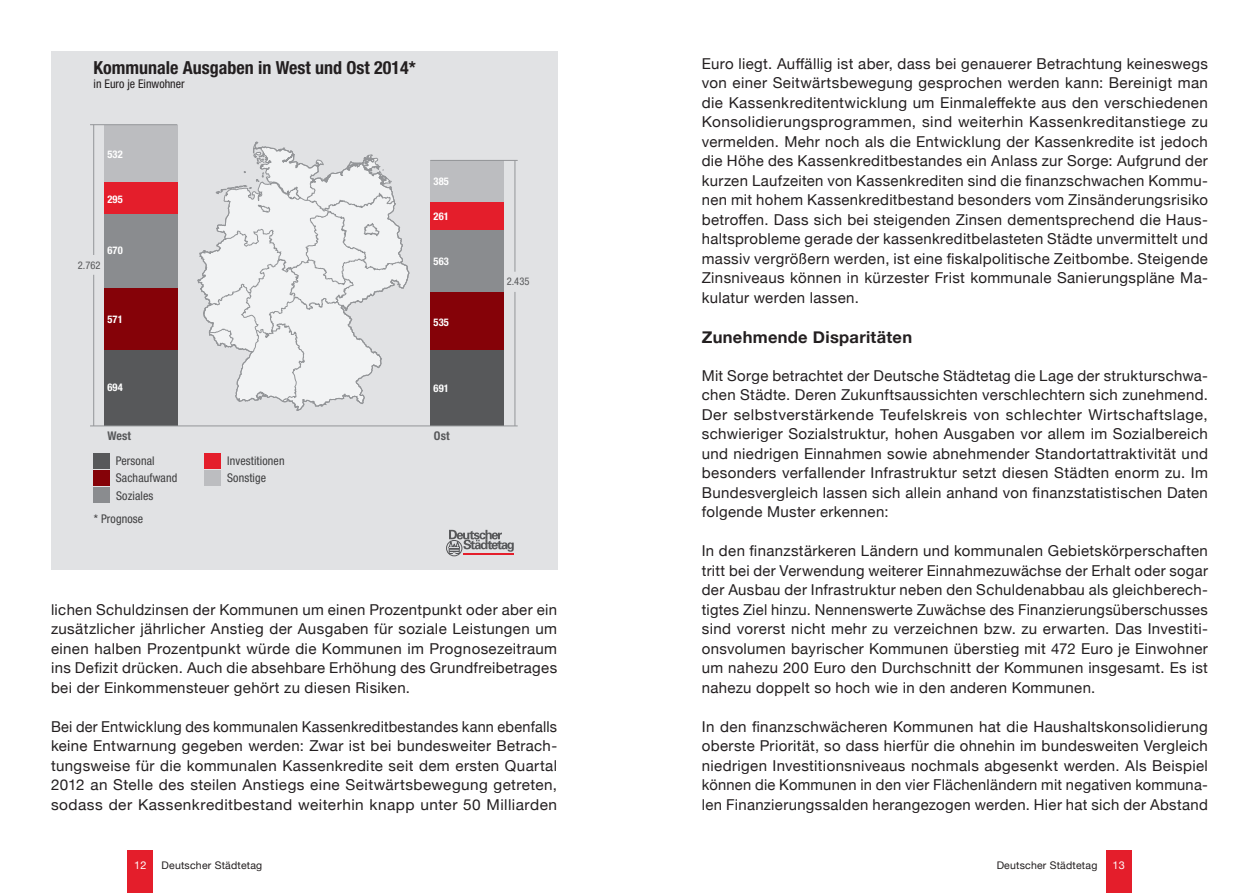
<style>
.page{position:relative;width:1259px;height:893px;background:#fff}
.page>*{position:absolute;margin:0;border:0;box-sizing:border-box;transform-origin:0 0}
.t1{font:700 condensed 18px "Helvetica Neue";color:#231f20}
.t2{font:700 16.5px "Helvetica Neue";letter-spacing:.02em;color:#231f20}
.t3{font:15px/19.5px "Helvetica Neue";letter-spacing:.025em;color:#231f20;text-align:justify}
.t4{font:15px/19.5px "Helvetica Neue";letter-spacing:.025em;color:#231f20;text-align:justify;scale:.96 1}
.t5{font:condensed 12px/23.1px "Helvetica Neue";letter-spacing:.01em;color:#3e3e3f}
.t6{font:condensed 12px "Helvetica Neue";color:#231f20}
.t7{font:700 condensed 12px "Helvetica Neue";letter-spacing:.01em;color:#57585a}
.t8{font:10.8px "Helvetica Neue";color:#fff}
.t9{font:10.5px "Helvetica Neue";letter-spacing:.02em;color:#231f20}
.t10{font:700 condensed 10.5px "Helvetica Neue";letter-spacing:.01em;color:#fff}
.t11{font:condensed 10.5px "Helvetica Neue";color:#57585a}
</style>
<div class="page">
<div style="left:128px;top:850px;width:25px;height:43px;background:#e41e2b"></div>
<div style="left:1106px;top:850px;width:25px;height:43px;background:#e41e2b"></div>
<div style="left:51px;top:51px;width:506px;height:519px;background:#e1e2e4"></div>
<svg style="left:197px;top:147px;width:212px;height:264px"></svg>
<div style="left:104px;top:125px;width:73px;height:58px;background:#bcbdc0"></div>
<div style="left:104px;top:183px;width:73px;height:32px;background:#e41e2b"></div>
<div style="left:104px;top:215px;width:73px;height:73px;background:#8a8c8f"></div>
<div style="left:104px;top:288px;width:73px;height:62px;background:#850208"></div>
<div style="left:104px;top:350px;width:73px;height:76px;background:#57585a"></div>
<div style="left:430px;top:160px;width:74px;height:42px;background:#bcbdc0"></div>
<div style="left:430px;top:202px;width:74px;height:29px;background:#e41e2b"></div>
<div style="left:430px;top:231px;width:74px;height:61px;background:#8a8c8f"></div>
<div style="left:430px;top:292px;width:74px;height:58px;background:#850208"></div>
<div style="left:430px;top:350px;width:74px;height:76px;background:#57585a"></div>
<hr style="left:515px;top:160px;width:1px;height:112px;background:#939598">
<hr style="left:515px;top:292px;width:1px;height:134px;background:#939598">
<hr style="left:93px;top:125px;width:1px;height:130px;background:#939598">
<hr style="left:93px;top:275px;width:1px;height:151px;background:#939598">
<hr style="left:90px;top:124px;width:87px;height:1px;background:#939598">
<hr style="left:430px;top:160px;width:88px;height:1px;background:#939598">
<hr style="left:90px;top:426px;width:428px;height:1px;background:#939598">
<hr style="left:464px;top:553px;width:50px;height:2px;background:#e41e2b">
<div style="left:446px;top:540px;width:16px;height:16px;border:1px solid #57585a;border-radius:50%"></div>
<svg style="left:449px;top:530px;width:65px;height:24px"></svg>
<div style="left:205px;top:470px;width:16px;height:15px;background:#bcbdc0"></div>
<div style="left:205px;top:453px;width:16px;height:15px;background:#e41e2b"></div>
<div style="left:94px;top:470px;width:16px;height:15px;background:#850208"></div>
<div style="left:94px;top:453px;width:16px;height:15px;background:#57585a"></div>
<div style="left:94px;top:487px;width:16px;height:15px;background:#8a8c8f"></div>
<p class="t1" style="left:94px;top:56px;width:324px">Kommunale Ausgaben in West und Ost 2014*</p>
<p class="t6" style="left:94px;top:77px;width:93px">in Euro je Einwohner</p>
<p class="t10" style="left:107px;top:148px;width:17px">532</p>
<p class="t10" style="left:107px;top:192px;width:17px">295</p>
<p class="t10" style="left:107px;top:244px;width:17px">670</p>
<p class="t11" style="left:78px;top:259px;width:24px">2.762</p>
<p class="t10" style="left:107px;top:313px;width:17px">571</p>
<p class="t10" style="left:107px;top:381px;width:17px">694</p>
<p class="t10" style="left:433px;top:175px;width:17px">385</p>
<p class="t10" style="left:433px;top:210px;width:17px">261</p>
<p class="t10" style="left:433px;top:255px;width:17px">563</p>
<p class="t10" style="left:433px;top:316px;width:17px">535</p>
<p class="t10" style="left:433px;top:382px;width:17px">691</p>
<p class="t7" style="left:107px;top:428px;width:25px">West</p>
<p class="t7" style="left:434px;top:428px;width:17px">Ost</p>
<p class="t5" style="left:227px;top:466px;width:41px">Sonstige</p>
<p class="t5" style="left:116px;top:449px;width:40px">Personal</p>
<p class="t5" style="left:94px;top:484px;width:61px;text-indent:22px">Soziales * Prognose</p>
<p class="t5" style="left:227px;top:449px;width:59px">Investitionen</p>
<p class="t5" style="left:116px;top:466px;width:63px">Sachaufwand</p>
<p class="t11" style="left:507px;top:275px;width:24px">2.435</p>
<p class="t3" style="left:51px;top:598px;width:507px">lichen Schuldzinsen der Kommunen um einen Prozentpunkt oder aber ein zusätzlicher jährlicher Anstieg der Ausgaben für soziale Leistungen um einen halben Prozentpunkt würde die Kommunen im Prognosezeitraum ins Defizit drücken. Auch die absehbare Erhöhung des Grundfreibetrages bei der Einkommensteuer gehört zu diesen Risiken.</p>
<p class="t4" style="left:51px;top:715px;width:529px">Bei der Entwicklung des kommunalen Kassenkreditbestandes kann ebenfalls keine Entwarnung gegeben werden: Zwar ist bei bundesweiter Betrach&shy;tungsweise für die kommunalen Kassenkredite seit dem ersten Quartal 2012 an Stelle des steilen Anstiegs eine Seitwärtsbewegung getreten, sodass der Kassenkreditbestand weiterhin knapp unter 50 Milliarden</p>
<p class="t3" style="left:702px;top:52px;width:508px">Euro liegt. Auffällig ist aber, dass bei genauerer Betrachtung keineswegs von einer Seitwärtsbewegung gesprochen werden kann: Bereinigt man die Kassenkreditentwicklung um Einmaleffekte aus den verschiedenen Konsolidierungsprogrammen, sind weiterhin Kassenkreditanstiege zu vermelden. Mehr noch als die Entwicklung der Kassenkredite ist jedoch die Höhe des Kassenkreditbestandes ein Anlass zur Sorge: Aufgrund der kurzen Laufzeiten von Kassenkrediten sind die finanzschwachen Kommu&shy;nen mit hohem Kassenkreditbestand besonders vom Zinsänderungsrisiko betroffen. Dass sich bei steigenden Zinsen dementsprechend die Haus&shy;haltsprobleme gerade der kassenkreditbelasteten Städte unvermittelt und massiv vergrößern werden, ist eine fiskalpolitische Zeitbombe. Steigende Zinsniveaus können in kürzester Frist kommunale Sanierungspläne Ma&shy;kulatur werden lassen.</p>
<p class="t2" style="left:702px;top:322px;width:212px">Zunehmende Disparitäten</p>
<p class="t3" style="left:702px;top:364px;width:507px">Mit Sorge betrachtet der Deutsche Städtetag die Lage der strukturschwa&shy;chen Städte. Deren Zukunftsaussichten verschlechtern sich zunehmend.<br>Der selbstverstärkende Teufelskreis von schlechter Wirtschaftslage, schwieriger Sozialstruktur, hohen Ausgaben vor allem im Sozialbereich und niedrigen Einnahmen sowie abnehmender Standortattraktivität und besonders verfallender Infrastruktur setzt diesen Städten enorm zu. Im Bundesvergleich lassen sich allein anhand von finanzstatistischen Daten folgende Muster erkennen:</p>
<p class="t3" style="left:702px;top:540px;width:507px">In den finanzstärkeren Ländern und kommunalen Gebietskörperschaften tritt bei der Verwendung weiterer Einnahmezuwächse der Erhalt oder sogar der Ausbau der Infrastruktur neben den Schuldenabbau als gleichberech&shy;tigtes Ziel hinzu. Nennenswerte Zuwächse des Finanzierungsüberschusses sind vorerst nicht mehr zu verzeichnen bzw. zu erwarten. Das Investiti&shy;onsvolumen bayrischer Kommunen überstieg mit 472 Euro je Einwohner um nahezu 200 Euro den Durchschnitt der Kommunen insgesamt. Es ist nahezu doppelt so hoch wie in den anderen Kommunen.</p>
<p class="t3" style="left:702px;top:715px;width:507px">In den finanzschwächeren Kommunen hat die Haushaltskonsolidierung oberste Priorität, so dass hierfür die ohnehin im bundesweiten Vergleich niedrigen Investitionsniveaus nochmals abgesenkt werden. Als Beispiel können die Kommunen in den vier Flächenländern mit negativen kommuna&shy;len Finanzierungssalden herangezogen werden. Hier hat sich der Abstand</p>
<p class="t8" style="left:134px;top:856px;width:14px">12</p>
<p class="t9" style="left:162px;top:856px;width:102px">Deutscher Städtetag</p>
<p class="t9" style="left:996px;top:856px;width:102px">Deutscher Städtetag</p>
<p class="t8" style="left:1112px;top:856px;width:14px">13</p>
</div>
